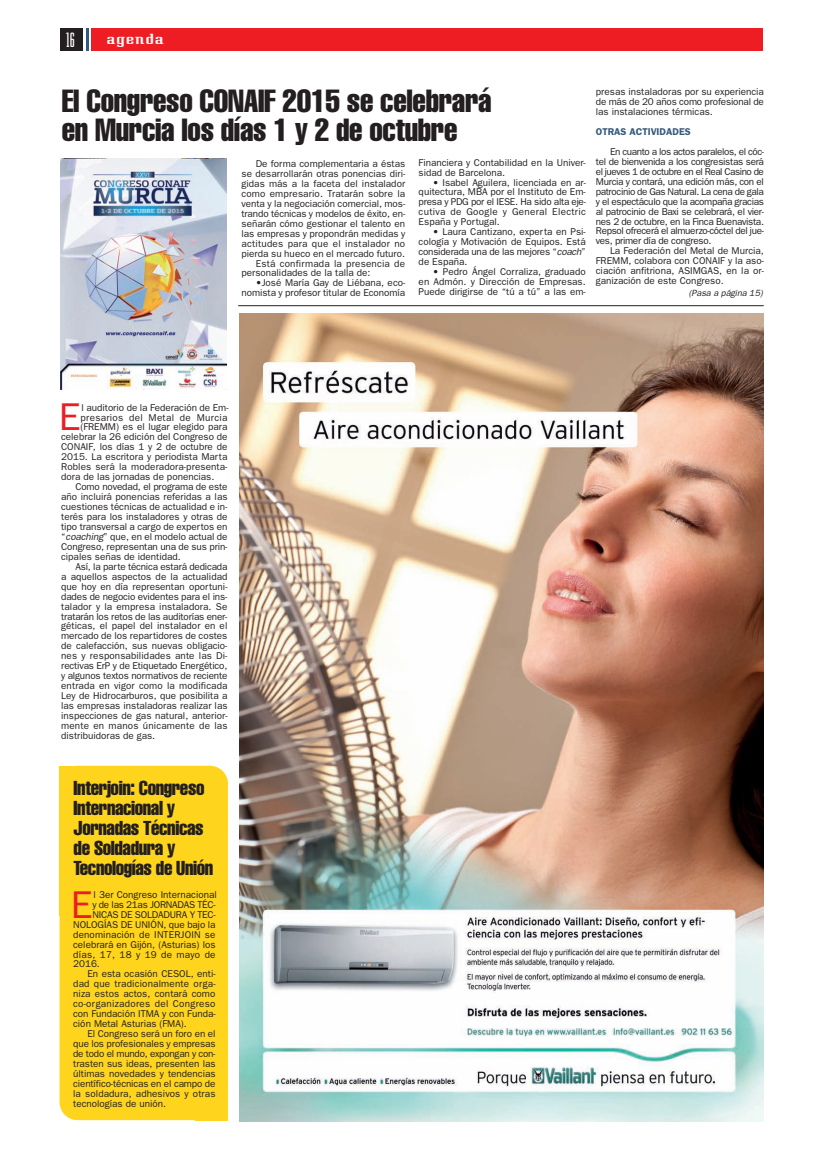
<style>
.page{position:relative;width:823px;height:1163px;background:#fff}
.page>*{position:absolute;margin:0;border:0;box-sizing:border-box;transform-origin:0 0}
.t1{font:38.9px "Franklin Gothic";color:#ee1d23}
.t2{font:extra-condensed 31.5px/29.7px "Helvetica";letter-spacing:-.01em;color:#231f20}
.t3{font:21.6px "Teknik Plain";color:#fff}
.t4{font:extra-condensed 19.8px/19.8px "Helvetica";letter-spacing:-.02em;color:#231f20}
.t5{font:15.3px "Teknik Plain";letter-spacing:.025em;color:#fff;scale:2.5 1}
.t6{font:9.9px/9.9px "Franklin Gothic";color:#231f20;text-align:justify}
.t7{font:9.9px "Franklin Gothic";letter-spacing:-.025em;color:#231f20}
.t8{font:9.9px "Franklin Gothic";letter-spacing:-.02em;color:#231f20}
.t9{font:9.9px "Franklin Gothic";letter-spacing:.025em;color:#231f20}
.t10{font:9.9px "Franklin Gothic";letter-spacing:.02em;color:#231f20}
.t11{font:9.9px "Franklin Gothic";letter-spacing:.03em;color:#231f20}
.t12{font:600 9.9px "Franklin Gothic";color:#345a7d}
.t13{font:italic 9px "Franklin Gothic";letter-spacing:-.005em;color:#231f20}
.s1{font-style:italic}
</style>
<div class="page">
<div style="left:60px;top:29px;width:23px;height:22px;background:#231f20"></div>
<div style="left:91px;top:29px;width:672px;height:22px;background:#ee1d23"></div>
<hr style="left:86px;top:29px;width:3px;height:22px;background:#345a7d">
<img style="left:239px;top:313px;width:524px;height:808px">
<hr style="left:238px;top:305px;width:525px;height:1px;background:#231f20">
<div style="left:60px;top:766px;width:168px;height:354px;background:#fed41d;border-radius:18px"></div>
<div style="left:60px;top:766px;width:32px;height:149px;background:#fed41d"></div>
<div style="left:195px;top:971px;width:33px;height:149px;background:#fed41d"></div>
<img style="left:61px;top:159px;width:165px;height:230px">
<h3 class="t3" style="left:66px;top:33px;width:10px">16</h3>
<h3 class="t5" style="left:106px;top:33px;width:24px">agenda</h3>
<h2 class="t2" style="left:62px;top:88px;width:431px">El Congreso CONAIF 2015 se celebrará en Murcia los días 1 y 2 de octubre</h2>
<p class="t6" style="left:256px;top:159px;width:151px">De forma complementaria a éstas</p>
<p class="t6" style="left:241px;top:169px;width:165px">se desarrollarán otras ponencias diri-</p>
<p class="t6" style="left:241px;top:179px;width:165px">gidas más a la faceta del instalador</p>
<p class="t6" style="left:241px;top:188px;width:165px">como empresario. Tratarán sobre la</p>
<p class="t6" style="left:241px;top:198px;width:165px">venta y la negociación comercial, mos-</p>
<p class="t6" style="left:241px;top:208px;width:165px">trando técnicas y modelos de éxito, en-</p>
<p class="t6" style="left:241px;top:218px;width:165px">señarán cómo gestionar el talento en</p>
<p class="t6" style="left:241px;top:228px;width:165px">las empresas y propondrán medidas y</p>
<p class="t10" style="left:241px;top:237px;width:165px">actitudes para que el instalador no</p>
<p class="t6" style="left:241px;top:248px;width:165px">pierda su hueco en el mercado futuro.</p>
<p class="t6" style="left:256px;top:258px;width:151px">Está confirmada la presencia de</p>
<p class="t6" style="left:241px;top:268px;width:130px">personalidades de la talla de:</p>
<p class="t6" style="left:241px;top:278px;width:165px;text-align:right">•José María Gay de Liébana, eco&shy;nomista y profesor titular de Economía</p>
<p class="t6" style="left:419px;top:157px;width:169px">Financiera y Contabilidad en la Univer&shy;sidad de Barcelona.</p>
<p class="t6" style="left:419px;top:177px;width:169px;text-indent:14px">• Isabel Aguilera, licenciada en ar&shy;quitectura, MBA por el Instituto de Em&shy;presa y PDG por el IESE. Ha sido alta eje&shy;cutiva de Google y General Electric España y Portugal.</p>
<p class="t6" style="left:419px;top:227px;width:169px;text-indent:14px">• Laura Cantizano, experta en Psi&shy;cología y Motivación de Equipos. Está considerada una de las mejores “<span class="s1">coach</span>” de España.</p>
<p class="t6" style="left:419px;top:267px;width:169px;text-indent:14px">• Pedro Ángel Corraliza, graduado en Admón. y Dirección de Empresas.<br>Puede dirigirse de “tú a tú” a las em-</p>
<p class="t6" style="left:596px;top:87px;width:170px">presas instaladoras por su experiencia de más de 20 años como profesional de las instalaciones térmicas.</p>
<p class="t12" style="left:596px;top:126px;width:96px">OTRAS ACTIVIDADES</p>
<p class="t6" style="left:596px;top:147px;width:170px;text-indent:14px">En cuanto a los actos paralelos, el cóc&shy;tel de bienvenida a los congresistas será el jueves 1 de octubre en el Real Casino de Murcia y contará, una edición más, con el patrocinio de Gas Natural. La cena de gala y el espectáculo que la acompaña gracias al patrocinio de Baxi se celebrará, el vier&shy;nes 2 de octubre, en la Finca Buenavista.<br>Repsol ofrecerá el almuerzo-cóctel del jue&shy;ves, primer día de congreso.</p>
<p class="t6" style="left:596px;top:246px;width:170px;text-indent:14px">La Federación del Metal de Murcia, FREMM, colabora con CONAIF y la aso&shy;ciación anfitriona, ASIMGAS, en la or&shy;ganización de este Congreso.</p>
<p class="t13" style="left:689px;top:288px;width:76px">(Pasa a página 15)</p>
<h1 class="t1" style="left:59px;top:394px;width:23px">E</h1>
<p class="t6" style="left:82px;top:402px;width:148px">l auditorio de la Federación de Em-</p>
<p class="t11" style="left:80px;top:411px;width:149px">presarios del Metal de Murcia</p>
<p class="t6" style="left:80px;top:422px;width:149px">(FREMM) es el lugar elegido para</p>
<p class="t6" style="left:61px;top:432px;width:168px">celebrar la 26 edición del Congreso de</p>
<p class="t6" style="left:61px;top:442px;width:168px">CONAIF, los días 1 y 2 de octubre de</p>
<p class="t6" style="left:61px;top:452px;width:168px">2015. La escritora y periodista Marta</p>
<p class="t6" style="left:61px;top:462px;width:168px">Robles será la moderadora-presenta-</p>
<p class="t6" style="left:61px;top:472px;width:155px">dora de las jornadas de ponencias.</p>
<p class="t6" style="left:75px;top:482px;width:154px">Como novedad, el programa de este</p>
<p class="t6" style="left:61px;top:492px;width:168px">año incluirá ponencias referidas a las</p>
<p class="t6" style="left:61px;top:502px;width:168px">cuestiones técnicas de actualidad e in-</p>
<p class="t6" style="left:61px;top:512px;width:168px">terés para los instaladores y otras de</p>
<p class="t6" style="left:61px;top:522px;width:168px">tipo transversal a cargo de expertos en</p>
<p class="t6" style="left:61px;top:531px;width:168px">“<span class="s1">coaching</span>” que, en el modelo actual de</p>
<p class="t6" style="left:61px;top:541px;width:168px">Congreso, representan una de sus prin-</p>
<p class="t6" style="left:61px;top:551px;width:121px">cipales señas de identidad.</p>
<p class="t8" style="left:75px;top:561px;width:153px">Así, la parte técnica estará dedicada</p>
<p class="t6" style="left:61px;top:571px;width:168px">a aquellos aspectos de la actualidad</p>
<p class="t6" style="left:61px;top:581px;width:168px">que hoy en día representan oportuni-</p>
<p class="t6" style="left:61px;top:591px;width:168px">dades de negocio evidentes para el ins-</p>
<p class="t6" style="left:61px;top:601px;width:168px">talador y la empresa instaladora. Se</p>
<p class="t8" style="left:61px;top:610px;width:168px">tratarán los retos de las auditorías ener-</p>
<p class="t6" style="left:61px;top:621px;width:168px">géticas, el papel del instalador en el</p>
<p class="t6" style="left:61px;top:631px;width:168px">mercado de los repartidores de costes</p>
<p class="t6" style="left:61px;top:641px;width:168px">de calefacción, sus nuevas obligacio-</p>
<p class="t6" style="left:61px;top:651px;width:168px">nes y responsabilidades ante las Di-</p>
<p class="t6" style="left:61px;top:661px;width:168px">rectivas ErP y de Etiquetado Energético,</p>
<p class="t6" style="left:61px;top:671px;width:168px">y algunos textos normativos de reciente</p>
<p class="t6" style="left:61px;top:681px;width:168px">entrada en vigor como la modificada</p>
<p class="t6" style="left:61px;top:691px;width:168px">Ley de Hidrocarburos, que posibilita a</p>
<p class="t6" style="left:61px;top:701px;width:168px">las empresas instaladoras realizar las</p>
<p class="t6" style="left:61px;top:711px;width:168px">inspecciones de gas natural, anterior-</p>
<p class="t6" style="left:61px;top:721px;width:168px">mente en manos únicamente de las</p>
<p class="t6" style="left:61px;top:730px;width:96px">distribuidoras de gas.</p>
<h3 class="t4" style="left:74px;top:780px;width:141px">Interjoin: Congreso<br>Internacional y<br>Jornadas Técnicas de Soldadura y<br>Tecnologías de Unión</h3>
<h1 class="t1" style="left:71px;top:881px;width:23px">E</h1>
<p class="t6" style="left:94px;top:889px;width:125px">l 3er Congreso Internacional</p>
<p class="t7" style="left:92px;top:898px;width:125px">y de las 21as JORNADAS TÉC-</p>
<p class="t7" style="left:92px;top:908px;width:125px">NICAS DE SOLDADURA Y TEC-</p>
<p class="t6" style="left:73px;top:919px;width:144px">NOLOGÍAS DE UNIÓN, que bajo la</p>
<p class="t6" style="left:73px;top:929px;width:144px">denominación de INTERJOIN se</p>
<p class="t6" style="left:73px;top:939px;width:144px">celebrará en Gijón, (Asturias) los</p>
<p class="t9" style="left:73px;top:948px;width:144px">días, 17, 18 y 19 de mayo de</p>
<p class="t6" style="left:73px;top:959px;width:28px">2016.</p>
<p class="t6" style="left:87px;top:969px;width:130px">En esta ocasión CESOL, enti-</p>
<p class="t6" style="left:73px;top:979px;width:144px">dad que tradicionalmente orga-</p>
<p class="t6" style="left:73px;top:989px;width:144px">niza estos actos, contará como</p>
<p class="t9" style="left:73px;top:998px;width:144px">co-organizadores del Congreso</p>
<p class="t6" style="left:73px;top:1009px;width:144px">con Fundación ITMA y con Funda-</p>
<p class="t6" style="left:73px;top:1019px;width:115px">ción Metal Asturias (FMA).</p>
<p class="t6" style="left:87px;top:1029px;width:130px">El Congreso será un foro en el</p>
<p class="t6" style="left:73px;top:1039px;width:144px">que los profesionales y empresas</p>
<p class="t7" style="left:73px;top:1048px;width:144px">de todo el mundo, expongan y con-</p>
<p class="t6" style="left:73px;top:1058px;width:144px">trasten sus ideas, presenten las</p>
<p class="t6" style="left:73px;top:1068px;width:144px">últimas novedades y tendencias</p>
<p class="t6" style="left:73px;top:1078px;width:144px">científico-técnicas en el campo de</p>
<p class="t6" style="left:73px;top:1088px;width:144px">la soldadura, adhesivos y otras</p>
<p class="t6" style="left:73px;top:1098px;width:94px">tecnologías de unión.</p>
</div>
